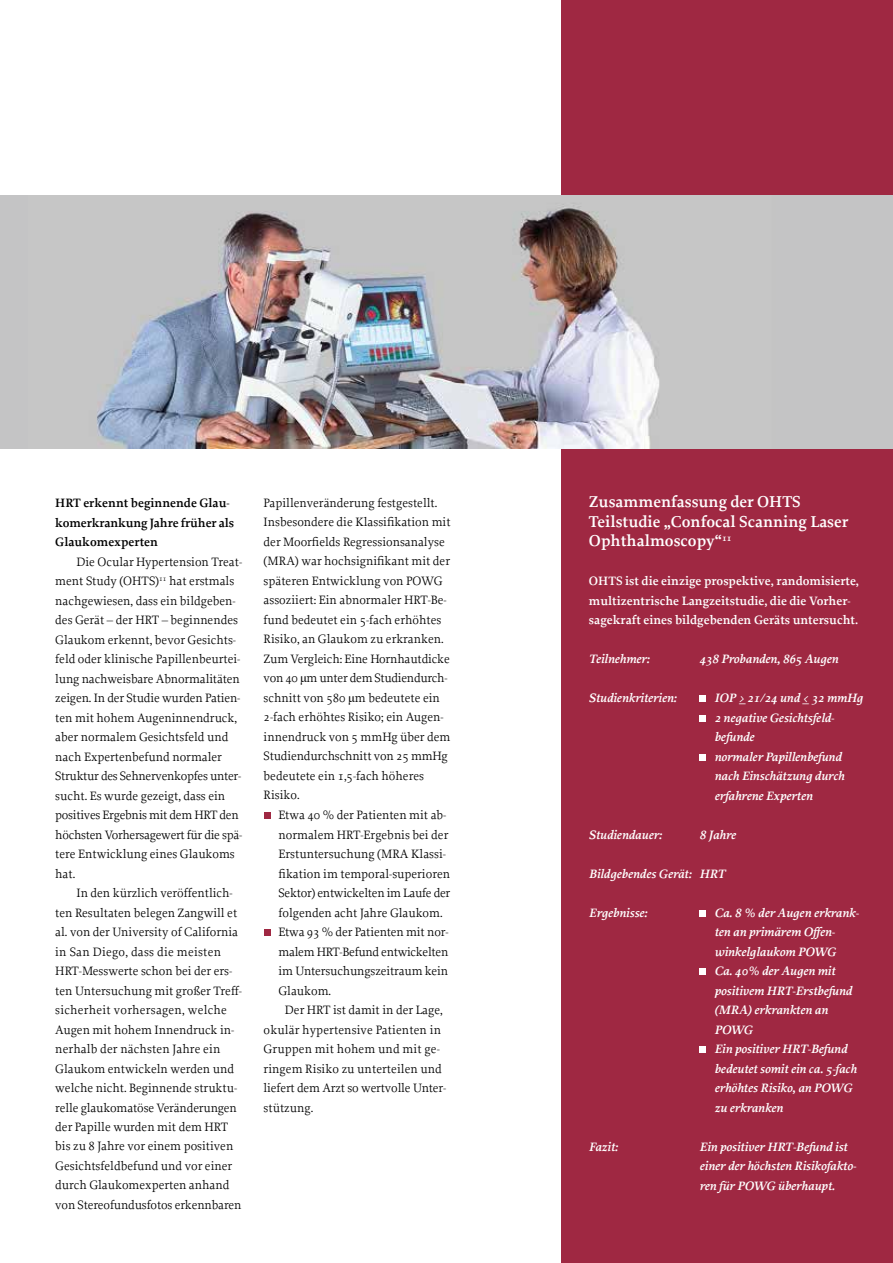
<style>
.page{position:relative;width:893px;height:1263px;background:#fff}
.page>*{position:absolute;margin:0;border:0;box-sizing:border-box;transform-origin:0 0}
.t1{font:600 16.5px/19.5px "Proforma";color:#fff}
.t2{font:12.75px/19.5px "Proforma";color:#000}
.t3{font:italic 600 12.75px/19.5px "Proforma";color:#fff}
.t4{font:600 12.75px/19.5px "Proforma";color:#fff}
.t5{font:600 12.75px/19.5px "Proforma";color:#000}
.t6{font:12.75px "Proforma";letter-spacing:-.02em;color:#000}
.s1{font-family:"Times New Roman"}
</style>
<div class="page">
<div style="left:561px;top:0;width:332px;height:1263px;background:#9f2842"></div>
<div style="left:0;top:196px;width:893px;height:253px;background:#c4c4c5"></div>
<img style="left:97px;top:206px;width:563px;height:243px">
<div style="left:699px;top:695px;width:7px;height:7px;background:#fff"></div>
<div style="left:699px;top:715px;width:7px;height:7px;background:#fff"></div>
<div style="left:699px;top:754px;width:7px;height:6px;background:#fff"></div>
<div style="left:699px;top:910px;width:7px;height:7px;background:#fff"></div>
<div style="left:699px;top:968px;width:7px;height:7px;background:#fff"></div>
<div style="left:699px;top:1046px;width:7px;height:7px;background:#fff"></div>
<div style="left:264px;top:812px;width:6px;height:7px;background:#9f2842"></div>
<div style="left:264px;top:929px;width:6px;height:7px;background:#9f2842"></div>
<p class="t5" style="left:55px;top:493px;width:180px">HRT erkennt beginnende Glau&shy;komerkrankung Jahre früher als<br>Glaukomexperten</p>
<p class="t2" style="left:55px;top:551px;width:188px;text-indent:21px">Die Ocular Hypertension Treat&shy;ment Study (OHTS)<sup>11</sup> hat erstmals nachgewiesen, dass ein bildgeben&shy;des Gerät – der HRT – beginnendes<br>Glaukom erkennt, bevor Gesichts&shy;feld oder klinische Papillenbeurtei&shy;lung nachweisbare Abnormalitäten zeigen. In der Studie wurden Patien&shy;ten mit hohem Augeninnendruck, aber normalem Gesichtsfeld und nach Expertenbefund normaler<br>Struktur des Sehnervenkopfes unter&shy;sucht. Es wurde gezeigt, dass ein positives Ergebnis mit dem HRT den höchsten Vorhersagewert für die spä&shy;tere Entwicklung eines Glaukoms hat.</p>
<p class="t2" style="left:55px;top:883px;width:188px;text-indent:21px">In den kürzlich veröffentlich&shy;ten Resultaten belegen Zangwill et al. von der University of California in San Diego, dass die meisten HRT-Messwerte schon bei der ers&shy;ten Untersuchung mit großer Treff&shy;sicherheit vorhersagen, welche Augen mit hohem Innendruck in&shy;nerhalb der nächsten Jahre ein Glaukom entwickeln werden und welche nicht. Beginnende struktu&shy;relle glaukomatöse Veränderungen der Papille wurden mit dem HRT bis zu 8 Jahre vor einem positiven Gesichtsfeldbefund und vor einer durch Glaukomexperten anhand von Stereofundusfotos erkennbaren</p>
<p class="t2" style="left:264px;top:493px;width:188px">Papillenveränderung festgestellt.<br>Insbesondere die Klassifikation mit der Moorfields Regressionsanalyse (MRA) war hochsignifikant mit der späteren Entwicklung von POWG assoziiert: Ein abnormaler HRT-Be&shy;fund bedeutet ein 5-fach erhöhtes<br>Risiko, an Glaukom zu erkranken.<br>Zum Vergleich: Eine Hornhautdicke von 40 <span class="s1">μ</span>m unter dem Studiendurch&shy;schnitt von 580 <span class="s1">μ</span>m bedeutete ein<br>2-fach erhöhtes Risiko; ein Augen&shy;innendruck von 5 mmHg über dem<br>Studiendurchschnitt von 25 mmHg bedeutete ein 1,5-fach höheres<br>Risiko.</p>
<p class="t2" style="left:279px;top:805px;width:169px">Etwa 40 % der Patienten mit ab-</p>
<p class="t2" style="left:279px;top:824px;width:171px">normalem HRT-Ergebnis bei der</p>
<p class="t2" style="left:279px;top:844px;width:169px">Erstuntersuchung (MRA Klassi-</p>
<p class="t2" style="left:279px;top:863px;width:173px">fikation im temporal-superioren</p>
<p class="t6" style="left:279px;top:885px;width:173px">Sektor) entwickelten im Laufe der</p>
<p class="t2" style="left:279px;top:902px;width:166px">folgenden acht Jahre Glaukom.</p>
<p class="t2" style="left:279px;top:922px;width:172px">Etwa 93 % der Patienten mit nor-</p>
<p class="t6" style="left:279px;top:944px;width:171px">malem HRT-Befund entwickelten</p>
<p class="t2" style="left:279px;top:961px;width:171px">im Untersuchungszeitraum kein</p>
<p class="t2" style="left:279px;top:980px;width:54px">Glaukom.</p>
<p class="t2" style="left:285px;top:1000px;width:159px">Der HRT ist damit in der Lage,</p>
<p class="t2" style="left:264px;top:1019px;width:179px">okulär hypertensive Patienten in</p>
<p class="t2" style="left:264px;top:1039px;width:178px">Gruppen mit hohem und mit ge-</p>
<p class="t2" style="left:264px;top:1058px;width:180px">ringem Risiko zu unterteilen und</p>
<p class="t2" style="left:264px;top:1078px;width:184px">liefert dem Arzt so wertvolle Unter-</p>
<p class="t2" style="left:264px;top:1097px;width:51px">stützung.</p>
<p class="t1" style="left:589px;top:492px;width:261px">Zusammenfassung der OHTS<br>Teilstudie „Confocal Scanning Laser<br>Ophthalmoscopy“<sup>11</sup></p>
<p class="t4" style="left:589px;top:571px;width:272px">OHTS ist die einzige prospektive, randomisierte, multizentrische Langzeitstudie, die die Vorher&shy;sagekraft eines bildgebenden Geräts untersucht.</p>
<p class="t3" style="left:589px;top:649px;width:62px">Teilnehmer:</p>
<p class="t3" style="left:589px;top:688px;width:89px">Studienkriterien:</p>
<p class="t3" style="left:699px;top:649px;width:140px">438 Probanden, 865 Augen</p>
<p class="t3" style="left:714px;top:688px;width:150px">IOP &gt; 21/24 und &lt; 32 mmHg<br>2 negative Gesichtsfeld&shy;befunde<br>normaler Papillenbefund nach Einschätzung durch erfahrene Experten</p>
<p class="t3" style="left:740px;top:687px;width:8px">_</p>
<p class="t3" style="left:803px;top:687px;width:8px">_</p>
<p class="t3" style="left:589px;top:824px;width:74px">Studiendauer:</p>
<p class="t3" style="left:589px;top:863px;width:104px">Bildgebendes Gerät:</p>
<p class="t3" style="left:589px;top:902px;width:60px">Ergebnisse:</p>
<p class="t3" style="left:699px;top:824px;width:38px">8 Jahre</p>
<p class="t3" style="left:699px;top:863px;width:27px">HRT</p>
<p class="t3" style="left:714px;top:902px;width:146px">Ca. 8 % der Augen erkrank&shy;ten an primärem Offen&shy;winkelglaukom POWG<br>Ca. 40% der Augen mit positivem HRT-Erstbefund (MRA) erkrankten an<br>POWG<br>Ein positiver HRT-Befund bedeutet somit ein ca. 5-fach erhöhtes Risiko, an POWG zu erkranken</p>
<p class="t3" style="left:589px;top:1136px;width:31px">Fazit:</p>
<p class="t3" style="left:699px;top:1136px;width:158px">Ein positiver HRT-Befund ist einer der höchsten Risikofakto&shy;ren für POWG überhaupt.</p>
</div>
